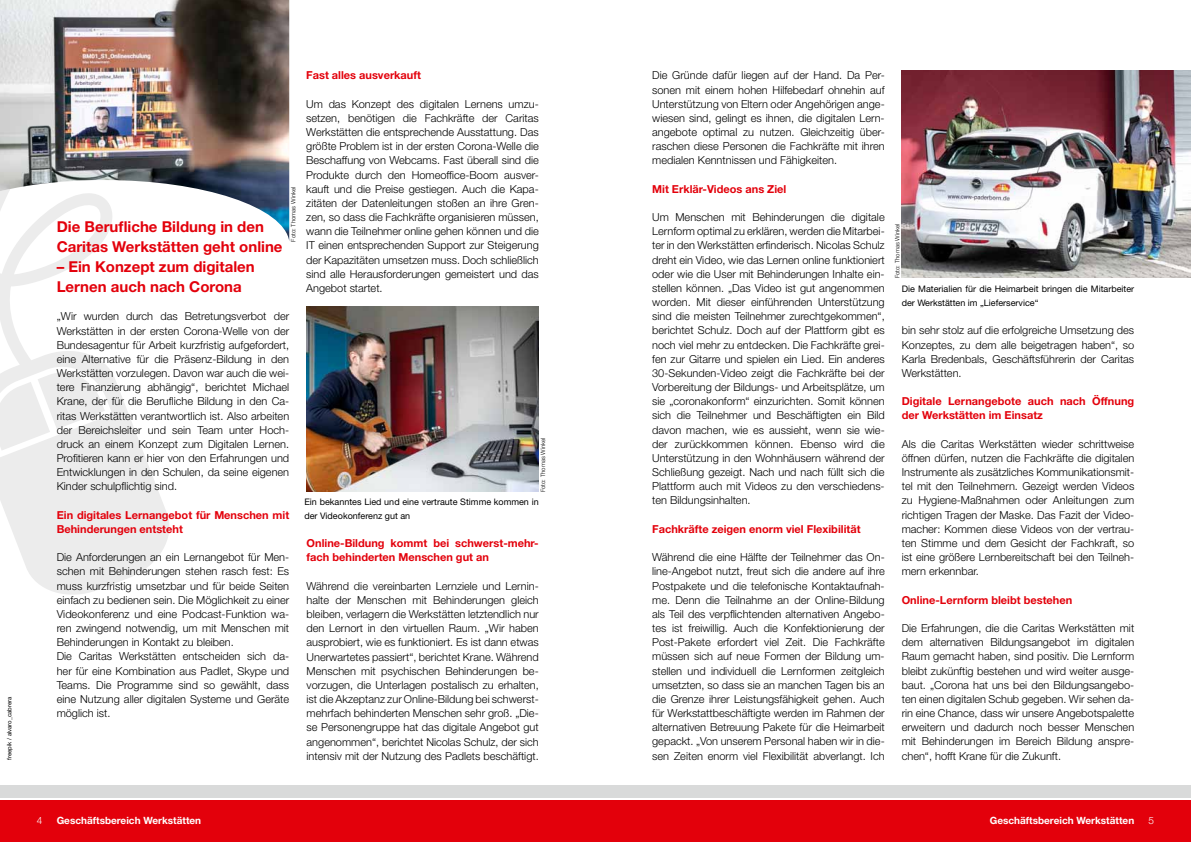
<style>
.page{position:relative;width:1191px;height:842px;background:#fff}
.page>*{position:absolute;margin:0;border:0;box-sizing:border-box;transform-origin:0 0}
.t1{font:700 15px/20px "Helvetica Neue LT Std";color:#e3000b}
.t2{font:300 11px/14.2px "Helvetica Neue LT Std";color:#000;text-align:justify}
.t3{font:700 11px/14.2px "Helvetica Neue LT Std";color:#e3000b}
.t4{font:700 10px "Helvetica Neue LT Std";color:#fff}
.t5{font:300 10px "Helvetica Neue LT Std";color:#fff}
.t6{font:9px/14.2px "Helvetica Neue LT Std";color:#000}
.t7{font:300 6px "Helvetica Neue LT Std";color:#000}
.t8{font:6px "Helvetica Neue LT Std";color:#000}
</style>
<div class="page">
<svg style="left:0;top:241px;width:169px;height:354px;fill:#ececec"></svg>
<img style="left:0;top:0;width:289px;height:241px">
<img style="left:901px;top:71px;width:290px;height:207px">
<img style="left:306px;top:306px;width:233px;height:186px">
<div style="left:0;top:799px;width:595px;height:43px;background:#e3000b"></div>
<div style="left:595px;top:799px;width:596px;height:43px;background:#e3000b"></div>
<div style="left:0;top:785px;width:595px;height:15px;background:#d9dada"></div>
<div style="left:595px;top:785px;width:596px;height:15px;background:#d9dada"></div>
<hr style="left:0;top:798px;width:1191px;height:2px;background:#fff">
<p class="t8" style="left:6px;top:760px;width:64px;rotate:-90deg">freepik / alvaro_cabrera</p>
<h1 class="t1" style="left:57px;top:216px;width:227px">Die Berufliche Bildung in den<br>Caritas Werkstätten geht online</h1>
<h1 class="t1" style="left:57px;top:256px;width:200px">– Ein Konzept zum digitalen<br>Lernen auch nach Corona</h1>
<p class="t7" style="left:290px;top:242px;width:56px;rotate:-90deg">Foto: Thomas Winkel</p>
<p class="t2" style="left:57px;top:309px;width:234px">„Wir wurden durch das Betretungsverbot der Werkstätten in der ersten Corona-Welle von der Bundesagentur für Arbeit kurzfristig aufgefordert, eine Alternative für die Präsenz-Bildung in den Werkstätten vorzulegen. Davon war auch die wei&shy;tere Finanzierung abhängig“, berichtet Michael Krane, der für die Berufliche Bildung in den Ca&shy;ritas Werkstätten verantwortlich ist. Also arbeiten der Bereichsleiter und sein Team unter Hoch&shy;druck an einem Konzept zum Digitalen Lernen.<br>Profitieren kann er hier von den Erfahrungen und Entwicklungen in den Schulen, da seine eigenen Kinder schulpflichtig sind.</p>
<p class="t3" style="left:57px;top:507px;width:234px">Ein digitales Lernangebot für Menschen mit<br>Behinderungen entsteht</p>
<p class="t2" style="left:57px;top:550px;width:234px;text-align:left">Die Anforderungen an ein Lernangebot für Men&shy;schen mit Behinderungen stehen rasch fest: Es muss kurzfristig umsetzbar und für beide Seiten einfach zu bedienen sein. Die Möglichkeit zu einer Videokonferenz und eine Podcast-Funktion wa&shy;ren zwingend notwendig, um mit Menschen mit Behinderungen in Kontakt zu bleiben.<br>Die Caritas Werkstätten entscheiden sich da&shy;her für eine Kombination aus Padlet, Skype und Teams. Die Programme sind so gewählt, dass eine Nutzung aller digitalen Systeme und Geräte möglich ist.</p>
<p class="t3" style="left:306px;top:68px;width:116px">Fast alles ausverkauft</p>
<p class="t2" style="left:306px;top:96px;width:234px">Um das Konzept des digitalen Lernens umzu&shy;setzen, benötigen die Fachkräfte der Caritas Werkstätten die entsprechende Ausstattung. Das größte Problem ist in der ersten Corona-Welle die Beschaffung von Webcams. Fast überall sind die Produkte durch den Homeoffice-Boom ausver&shy;kauft und die Preise gestiegen. Auch die Kapa&shy;zitäten der Datenleitungen stoßen an ihre Gren&shy;zen, so dass die Fachkräfte organisieren müssen, wann die Teilnehmer online gehen können und die IT einen entsprechenden Support zur Steigerung der Kapazitäten umsetzen muss. Doch schließlich sind alle Herausforderungen gemeistert und das Angebot startet.</p>
<p class="t7" style="left:539px;top:492px;width:56px;rotate:-90deg">Foto: Thomas Winkel</p>
<p class="t6" style="left:304px;top:494px;width:236px">Ein bekanntes Lied und eine vertraute Stimme kommen in der Videokonferenz gut an</p>
<p class="t3" style="left:306px;top:536px;width:234px">Online-Bildung kommt bei schwerst-mehr&shy;fach behinderten Menschen gut an</p>
<p class="t2" style="left:306px;top:578px;width:234px">Während die vereinbarten Lernziele und Lernin&shy;halte der Menschen mit Behinderungen gleich bleiben, verlagern die Werkstätten letztendlich nur den Lernort in den virtuellen Raum. „Wir haben ausprobiert, wie es funktioniert. Es ist dann etwas Unerwartetes passiert“, berichtet Krane. Während Menschen mit psychischen Behinderungen be&shy;vorzugen, die Unterlagen postalisch zu erhalten, ist die Akzeptanz zur Online-Bildung bei schwerst&shy;mehrfach behinderten Menschen sehr groß. „Die&shy;se Personengruppe hat das digitale Angebot gut angenommen“, berichtet Nicolas Schulz, der sich</p>
<p class="t2" style="left:306px;top:748px;width:234px">intensiv mit der Nutzung des Padlets beschäftigt.</p>
<p class="t2" style="left:652px;top:68px;width:234px">Die Gründe dafür liegen auf der Hand. Da Per&shy;sonen mit einem hohen Hilfebedarf ohnehin auf Unterstützung von Eltern oder Angehörigen ange&shy;wiesen sind, gelingt es ihnen, die digitalen Lern&shy;angebote optimal zu nutzen. Gleichzeitig über&shy;raschen diese Personen die Fachkräfte mit ihren medialen Kenntnissen und Fähigkeiten.</p>
<p class="t3" style="left:652px;top:181px;width:136px">Mit Erklär-Videos ans Ziel</p>
<p class="t2" style="left:652px;top:210px;width:234px">Um Menschen mit Behinderungen die digitale Lernform optimal zu erklären, werden die Mitarbei&shy;ter in den Werkstätten erfinderisch. Nicolas Schulz dreht ein Video, wie das Lernen online funktioniert oder wie die User mit Behinderungen Inhalte ein&shy;stellen können. „Das Video ist gut angenommen worden. Mit dieser einführenden Unterstützung sind die meisten Teilnehmer zurechtgekommen“, berichtet Schulz. Doch auf der Plattform gibt es noch viel mehr zu entdecken. Die Fachkräfte grei&shy;fen zur Gitarre und spielen ein Lied. Ein anderes 30-Sekunden-Video zeigt die Fachkräfte bei der Vorbereitung der Bildungs- und Arbeitsplätze, um sie „coronakonform“ einzurichten. Somit können sich die Teilnehmer und Beschäftigten ein Bild davon machen, wie es aussieht, wenn sie wie&shy;der zurückkommen können. Ebenso wird die Unterstützung in den Wohnhäusern während der Schließung gezeigt. Nach und nach füllt sich die Plattform auch mit Videos zu den verschiedens&shy;ten Bildungsinhalten.</p>
<p class="t3" style="left:652px;top:522px;width:210px">Fachkräfte zeigen enorm viel Flexibilität</p>
<p class="t2" style="left:652px;top:550px;width:234px">Während die eine Hälfte der Teilnehmer das On&shy;line-Angebot nutzt, freut sich die andere auf ihre Postpakete und die telefonische Kontaktaufnah&shy;me. Denn die Teilnahme an der Online-Bildung als Teil des verpflichtenden alternativen Angebo&shy;tes ist freiwillig. Auch die Konfektionierung der Post-Pakete erfordert viel Zeit. Die Fachkräfte müssen sich auf neue Formen der Bildung um&shy;stellen und individuell die Lernformen zeitgleich umsetzten, so dass sie an manchen Tagen bis an die Grenze ihrer Leistungsfähigkeit gehen. Auch für Werkstattbeschäftigte werden im Rahmen der alternativen Betreuung Pakete für die Heimarbeit gepackt. „Von unserem Personal haben wir in die&shy;sen Zeiten enorm viel Flexibilität abverlangt. Ich</p>
<p class="t7" style="left:893px;top:278px;width:56px;rotate:-90deg">Foto: Thomas Winkel</p>
<p class="t6" style="left:901px;top:282px;width:234px">Die Materialien für die Heimarbeit bringen die Mitarbeiter der Werkstätten im „Lieferservice“</p>
<p class="t2" style="left:901px;top:323px;width:234px">bin sehr stolz auf die erfolgreiche Umsetzung des Konzeptes, zu dem alle beigetragen haben“, so Karla Bredenbals, Geschäftsführerin der Caritas Werkstätten.</p>
<p class="t3" style="left:901px;top:394px;width:234px">Digitale Lernangebote auch nach Öffnung der Werkstätten im Einsatz</p>
<p class="t2" style="left:901px;top:436px;width:234px">Als die Caritas Werkstätten wieder schrittweise öffnen dürfen, nutzen die Fachkräfte die digitalen Instrumente als zusätzliches Kommunikationsmit&shy;tel mit den Teilnehmern. Gezeigt werden Videos zu Hygiene-Maßnahmen oder Anleitungen zum richtigen Tragen der Maske. Das Fazit der Video&shy;macher: Kommen diese Videos von der vertrau&shy;ten Stimme und dem Gesicht der Fachkraft, so ist eine größere Lernbereitschaft bei den Teilneh&shy;mern erkennbar.</p>
<p class="t3" style="left:901px;top:592px;width:172px">Online-Lernform bleibt bestehen</p>
<p class="t2" style="left:901px;top:621px;width:234px">Die Erfahrungen, die die Caritas Werkstätten mit dem alternativen Bildungsangebot im digitalen Raum gemacht haben, sind positiv. Die Lernform bleibt zukünftig bestehen und wird weiter ausge&shy;baut. „Corona hat uns bei den Bildungsangebo&shy;ten einen digitalen Schub gegeben. Wir sehen da&shy;rin eine Chance, dass wir unsere Angebotspalette erweitern und dadurch noch besser Menschen mit Behinderungen im Bereich Bildung anspre&shy;chen“, hofft Krane für die Zukunft.</p>
<p class="t5" style="left:37px;top:815px;width:7px">4</p>
<p class="t4" style="left:57px;top:815px;width:146px">Geschäftsbereich Werkstätten</p>
<p class="t4" style="left:989px;top:815px;width:146px">Geschäftsbereich Werkstätten</p>
<p class="t5" style="left:1148px;top:815px;width:7px">5</p>
</div>
